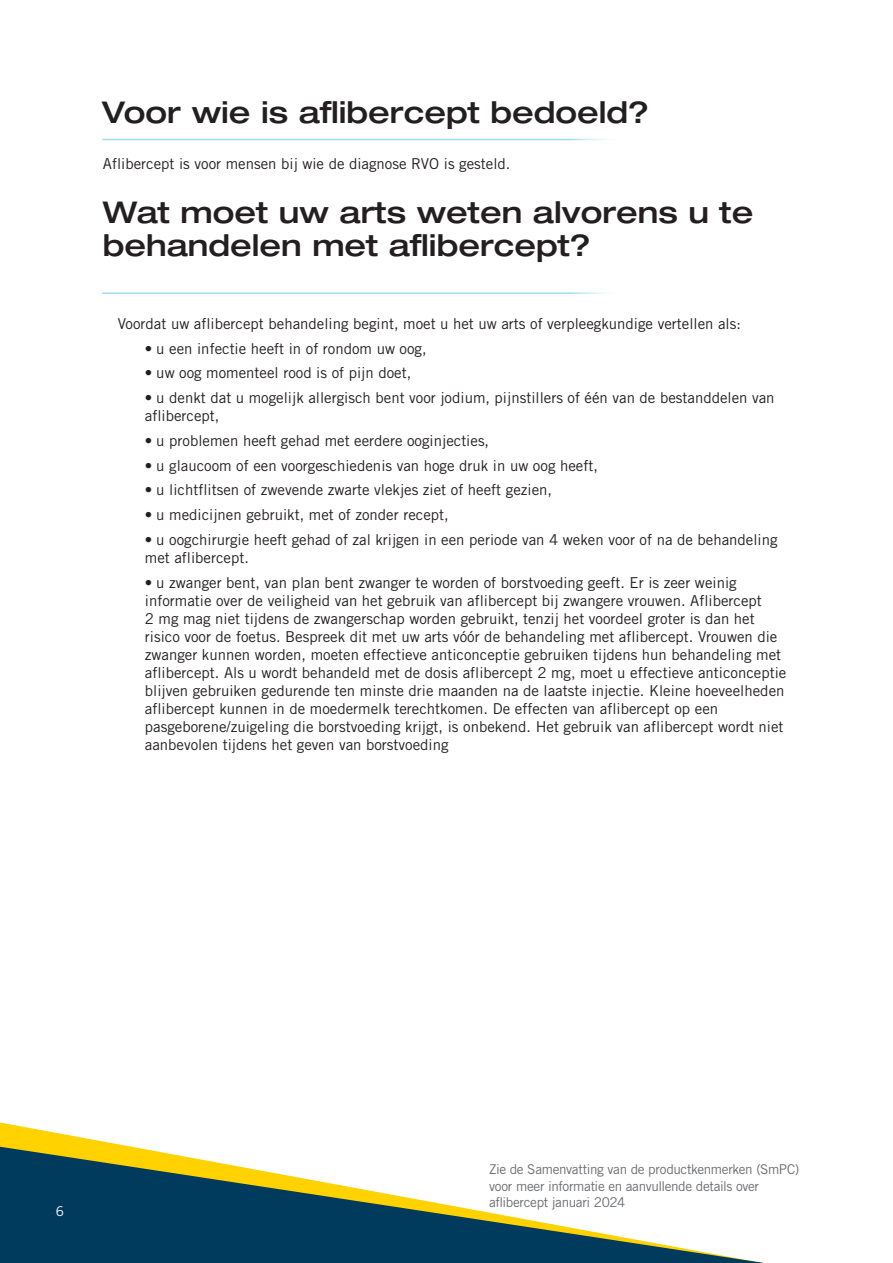
<style>
.page{position:relative;width:893px;height:1263px;background:#fff}
.page>*{position:absolute;margin:0;border:0;box-sizing:border-box;transform-origin:0 0}
.HEADING{font:500 expanded 30px/33px "Helvetica Neue LT Std";color:#231f20}
.BODY-1{font:15px/18px "Trade Gothic LT Std";color:#231f20}
.t1{font:13.5px/16.5px "Trade Gothic LT Std";letter-spacing:-.025em;color:#6c6d70}
.t2{font:13.5px "Trade Gothic LT Std";color:#fff}
</style>
<div class="page">
<svg style="left:0;top:1122px;width:116px;height:22px"></svg>
<svg style="left:0;top:1144px;width:764px;height:119px"></svg>
<hr style="left:102px;top:139px;width:525px;height:1px;background:#a1dcee">
<hr style="left:102px;top:292px;width:525px;height:2px;background:#a1dcee">
<p class="HEADING" style="left:102px;top:96px;width:548px">Voor wie is aflibercept bedoeld?</p>
<p class="BODY-1" style="left:103px;top:154px;width:409px">Aflibercept is voor mensen bij wie de diagnose RVO is gesteld.</p>
<p class="HEADING" style="left:103px;top:195px;width:652px">Wat moet uw arts weten alvorens u te behandelen met aflibercept?</p>
<p class="BODY-1" style="left:118px;top:314px;width:625px">Voordat uw aflibercept behandeling begint, moet u het uw arts of verpleegkundige vertellen als:</p>
<p class="BODY-1" style="left:145px;top:339px;width:283px">• u een infectie heeft in of rondom uw oog,</p>
<p class="BODY-1" style="left:145px;top:364px;width:268px">• uw oog momenteel rood is of pijn doet,</p>
<p class="BODY-1" style="left:145px;top:389px;width:631px">• u denkt dat u mogelijk allergisch bent voor jodium, pijnstillers of één van de bestanddelen van aflibercept,</p>
<p class="BODY-1" style="left:145px;top:431px;width:346px">• u problemen heeft gehad met eerdere ooginjecties,</p>
<p class="BODY-1" style="left:145px;top:456px;width:455px">• u glaucoom of een voorgeschiedenis van hoge druk in uw oog heeft,</p>
<p class="BODY-1" style="left:145px;top:481px;width:409px">• u lichtflitsen of zwevende zwarte vlekjes ziet of heeft gezien,</p>
<p class="BODY-1" style="left:145px;top:506px;width:305px">• u medicijnen gebruikt, met of zonder recept,</p>
<p class="BODY-1" style="left:145px;top:530px;width:634px">• u oogchirurgie heeft gehad of zal krijgen in een periode van 4 weken voor of na de behandeling met aflibercept.</p>
<p class="BODY-1" style="left:145px;top:573px;width:643px">• u zwanger bent, van plan bent zwanger te worden of borstvoeding geeft. Er is zeer weinig informatie over de veiligheid van het gebruik van aflibercept bij zwangere vrouwen. Aflibercept<br>2 mg mag niet tijdens de zwangerschap worden gebruikt, tenzij het voordeel groter is dan het risico voor de foetus. Bespreek dit met uw arts vóór de behandeling met aflibercept. Vrouwen die zwanger kunnen worden, moeten effectieve anticonceptie gebruiken tijdens hun behandeling met aflibercept. Als u wordt behandeld met de dosis aflibercept 2 mg, moet u effectieve anticonceptie blijven gebruiken gedurende ten minste drie maanden na de laatste injectie. Kleine hoeveelheden aflibercept kunnen in de moedermelk terechtkomen. De effecten van aflibercept op een pasgeborene/zuigeling die borstvoeding krijgt, is onbekend. Het gebruik van aflibercept wordt niet aanbevolen tijdens het geven van borstvoeding</p>
<p class="t2" style="left:56px;top:1203px;width:10px">6</p>
<p class="t1" style="left:489px;top:1161px;width:312px">Zie de Samenvatting van de productkenmerken (SmPC) voor meer informatie en aanvullende details over aflibercept januari 2024</p>
</div>
